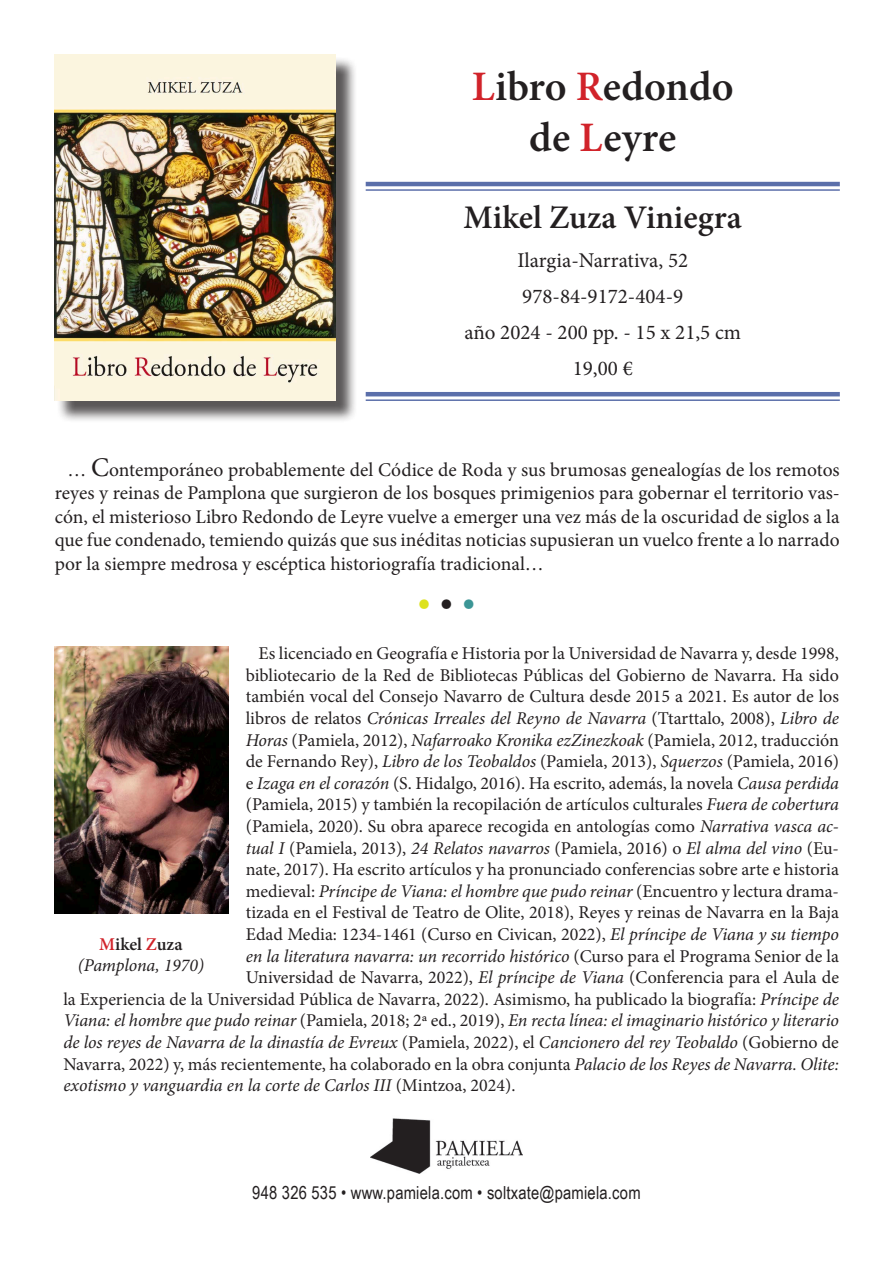
<style>
.page{position:relative;width:893px;height:1263px;background:#fff}
.page>*{position:absolute;margin:0;border:0;box-sizing:border-box;transform-origin:0 0}
.t1{font:600 42px "Minion Pro";letter-spacing:.005em;color:#231f20}
.t2{font:36px "Minion Pro";color:#dde21c}
.t3{font:600 33px "Minion Pro";color:#231f20}
.t4{font:21px "Minion Pro";color:#231f20}
.t5{font:19.5px/23.4px "Minion Pro";color:#231f20;text-align:justify}
.t6{font:18px "Minion Pro";color:#231f20}
.t7{font:italic 18px "Minion Pro";letter-spacing:-.005em;color:#231f20}
.t8{font:18px "Arial Narrow";letter-spacing:.01em;color:#231f20}
.t9{font:600 18px "Minion Pro";letter-spacing:-.005em;color:#231f20}
.s1{color:#d1232a}
.s2{font-size:27px}
.s3{color:#231f20}
.s4{color:#3c9696}
.s5{font-style:normal}
.s6{font-style:italic}
</style>
<div class="page">
<img style="left:371px;top:1118px;width:151px;height:55px">
<hr style="left:366px;top:182px;width:474px;height:4px;background:#5b6faa">
<hr style="left:366px;top:189px;width:474px;height:2px;background:#253f8e">
<hr style="left:366px;top:392px;width:474px;height:4px;background:#5b6faa">
<hr style="left:366px;top:399px;width:474px;height:2px;background:#253f8e">
<div style="left:57px;top:57px;width:300px;height:366px;background:#231f20;opacity:.75"></div>
<img style="left:54px;top:54px;width:281px;height:347px">
<img style="left:55px;top:646px;width:174px;height:267px">
<p class="t1" style="left:472px;top:58px;width:264px"><span class="s1">L</span>ibro <span class="s1">R</span>edondo</p>
<p class="t1" style="left:529px;top:108px;width:148px">de <span class="s1">L</span>eyre</p>
<p class="t3" style="left:463px;top:195px;width:280px">Mikel Zuza Viniegra</p>
<p class="t4" style="left:517px;top:246px;width:172px">Ilargia-Narrativa, 52</p>
<p class="t4" style="left:522px;top:282px;width:162px">978-84-9172-404-9</p>
<p class="t4" style="left:464px;top:318px;width:278px">año 2024 - 200 pp. - 15 x 21,5 cm</p>
<p class="t4" style="left:573px;top:354px;width:61px">19,00 €</p>
<p class="t5" style="left:55px;top:458px;width:786px;text-indent:13px">… <span class="s2">C</span>ontemporáneo probablemente del Códice de Roda y sus brumosas genealogías de los remotos reyes y reinas de Pamplona que surgieron de los bosques primigenios para gobernar el territorio vas&shy;cón, el misterioso Libro Redondo de Leyre vuelve a emerger una vez más de la oscuridad de siglos a la que fue condenado, temiendo quizás que sus inéditas noticias supusieran un vuelco frente a lo narrado por la siempre medrosa y escéptica historiografía tradicional…</p>
<p class="t2" style="left:417px;top:576px;width:60px">•<span class="s3">•</span><span class="s4">•</span></p>
<p class="t6" style="left:259px;top:641px;width:582px">Es licenciado en Geografía e Historia por la Universidad de Navarra y, desde 1998,</p>
<p class="t6" style="left:246px;top:663px;width:595px">bibliotecario de la Red de Bibliotecas Públicas del Gobierno de Navarra. Ha sido</p>
<p class="t6" style="left:246px;top:684px;width:595px">también vocal del Consejo Navarro de Cultura desde 2015 a 2021. Es autor de los</p>
<p class="t7" style="left:246px;top:706px;width:595px"><span class="s5">libros de relatos</span> Crónicas Irreales del Reyno de Navarra <span class="s5">(Ttarttalo, 2008),</span> Libro de</p>
<p class="t6" style="left:246px;top:728px;width:595px"><span class="s6">Horas</span> (Pamiela, 2012), <span class="s6">Nafarroako Kronika ezZinezkoak</span> (Pamiela, 2012, traducción</p>
<p class="t6" style="left:246px;top:749px;width:595px">de Fernando Rey), <span class="s6">Libro de los Teobaldos</span> (Pamiela, 2013), <span class="s6">Squerzos</span> (Pamiela, 2016)</p>
<p class="t6" style="left:246px;top:771px;width:595px">e <span class="s6">Izaga en el corazón</span> (S. Hidalgo, 2016). Ha escrito, además, la novela <span class="s6">Causa perdida</span></p>
<p class="t6" style="left:246px;top:792px;width:595px">(Pamiela, 2015) y también la recopilación de artículos culturales <span class="s6">Fuera de cobertura</span></p>
<p class="t6" style="left:246px;top:814px;width:595px">(Pamiela, 2020). Su obra aparece recogida en antologías como <span class="s6">Narrativa vasca ac-</span></p>
<p class="t7" style="left:246px;top:835px;width:595px">tual I <span class="s5">(Pamiela, 2013),</span> 24 Relatos navarros <span class="s5">(Pamiela, 2016) o</span> El alma del vino <span class="s5">(Eu-</span></p>
<p class="t6" style="left:246px;top:857px;width:595px">nate, 2017). Ha escrito artículos y ha pronunciado conferencias sobre arte e historia</p>
<p class="t7" style="left:246px;top:879px;width:595px"><span class="s5">medieval:</span> Príncipe de Viana: el hombre que pudo reinar <span class="s5">(Encuentro y lectura drama-</span></p>
<p class="t6" style="left:246px;top:900px;width:595px">tizada en el Festival de Teatro de Olite, 2018), Reyes y reinas de Navarra en la Baja</p>
<p class="t6" style="left:246px;top:922px;width:595px">Edad Media: 1234-1461 (Curso en Civican, 2022), <span class="s6">El príncipe de Viana y su tiempo</span></p>
<p class="t7" style="left:246px;top:943px;width:595px">en la literatura navarra: un recorrido histórico <span class="s5">(Curso para el Programa Senior de la</span></p>
<p class="t6" style="left:246px;top:965px;width:595px">Universidad de Navarra, 2022), <span class="s6">El príncipe de Viana</span> (Conferencia para el Aula de</p>
<p class="t6" style="left:63px;top:987px;width:777px">la Experiencia de la Universidad Pública de Navarra, 2022). Asimismo, ha publicado la biografía: <span class="s6">Príncipe de</span></p>
<p class="t7" style="left:63px;top:1008px;width:777px">Viana: el hombre que pudo reinar <span class="s5">(Pamiela, 2018; 2ª ed., 2019),</span> En recta línea: el imaginario histórico y literario</p>
<p class="t7" style="left:63px;top:1030px;width:777px">de los reyes de Navarra de la dinastía de Evreux <span class="s5">(Pamiela, 2022), el</span> Cancionero del rey Teobaldo <span class="s5">(Gobierno de</span></p>
<p class="t6" style="left:63px;top:1052px;width:777px">Navarra, 2022) y, más recientemente, ha colaborado en la obra conjunta <span class="s6">Palacio de los Reyes de Navarra. Olite:</span></p>
<p class="t7" style="left:63px;top:1073px;width:454px">exotismo y vanguardia en la corte de Carlos III <span class="s5">(Mintzoa, 2024).</span></p>
<p class="t9" style="left:99px;top:931px;width:85px"><span class="s1">M</span>ikel <span class="s1">Z</span>uza</p>
<p class="t7" style="left:78px;top:953px;width:128px">(Pamplona, 1970)</p>
<p class="t8" style="left:252px;top:1179px;width:390px">948 326 535 • www.pamiela.com • soltxate@pamiela.com</p>
</div>
